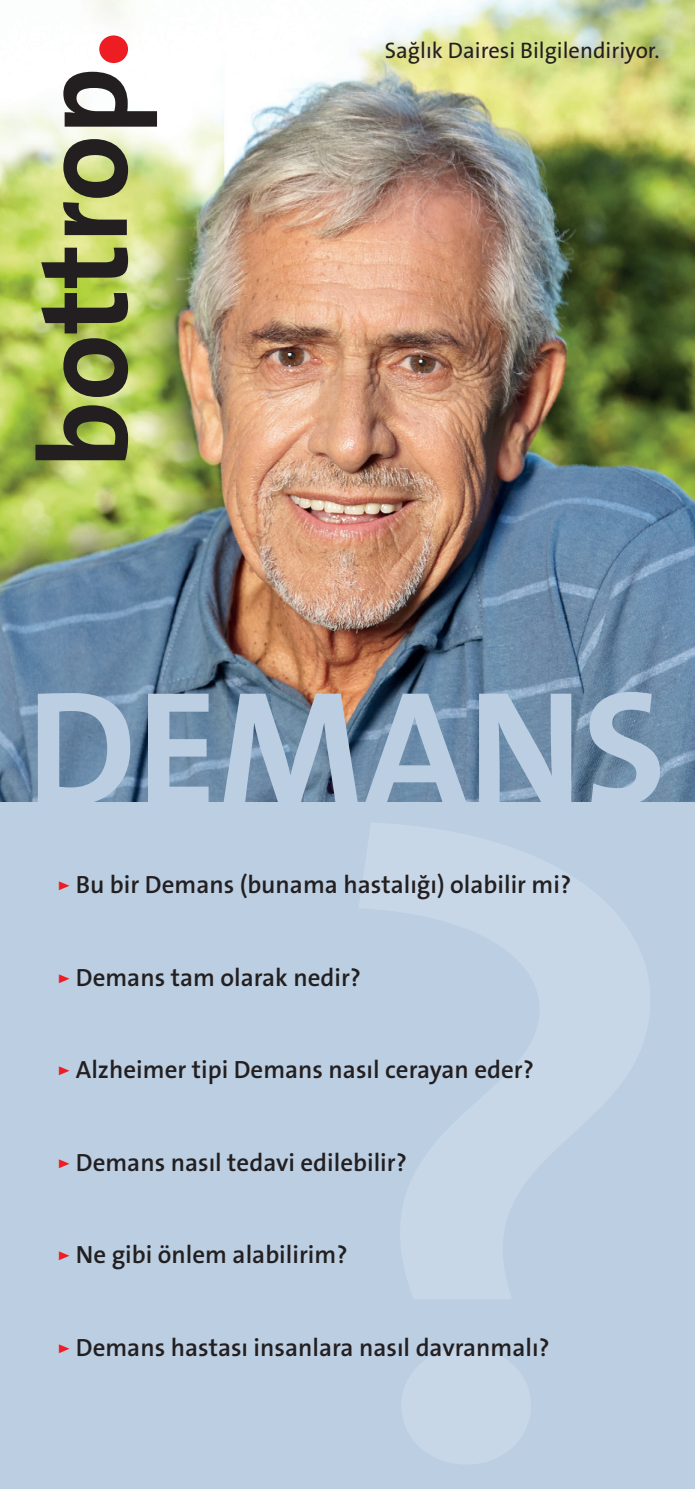
<style>
.page{position:relative;width:695px;height:1489px;background:#fff}
.page>*{position:absolute;margin:0;border:0;box-sizing:border-box;transform-origin:0 0}
.t1{font:700 165px "The Sans B Plus W7";color:#bbcee2}
.t2{font:600 25px "The Sans B Plus W6";color:#231f20}
.t3{font:22.5px "The Sans B Plus W5 Plain";color:#231f20}
.s1{font-family:"The Sans Expert";font-weight:400;color:#ee1d23}
</style>
<div class="page">
<div style="left:0;top:801px;width:694px;height:687px;background:#bbcee2"></div>
<svg style="left:359px;top:823px;width:291px;height:641px"></svg>
<img style="left:0;top:0;width:694px;height:801px">
<svg style="left:35px;top:405px;width:93px;height:55px;background:#626939"></svg>
<svg style="left:41px;top:248px;width:87px;height:149px;background:#768140"></svg>
<svg style="left:62px;top:139px;width:66px;height:96px;background:#767853"></svg>
<svg style="left:63px;top:72px;width:94px;height:55px"></svg>
<div style="left:99px;top:35px;width:29px;height:28px;background:#ee1d23;border-radius:50%"></div>
<p class="t3" style="left:385px;top:36px;width:276px">Sağlık Dairesi Bilgilendiriyor.</p>
<h1 class="t1" style="left:26px;top:643px;width:641px">DEMANS</h1>
<p class="t2" style="left:57px;top:868px;width:516px"><span class="s1">ÿ</span> Bu bir Demans (bunama hastalığı) olabilir mi?</p>
<p class="t2" style="left:57px;top:961px;width:306px"><span class="s1">ÿ</span> Demans tam olarak nedir?</p>
<p class="t2" style="left:57px;top:1053px;width:478px"><span class="s1">ÿ</span> Alzheimer tipi Demans nasıl cerayan eder?</p>
<p class="t2" style="left:57px;top:1146px;width:351px"><span class="s1">ÿ</span> Demans nasıl tedavi edilebilir?</p>
<p class="t2" style="left:57px;top:1238px;width:292px"><span class="s1">ÿ</span> Ne gibi önlem alabilirim?</p>
<p class="t2" style="left:57px;top:1331px;width:494px"><span class="s1">ÿ</span> Demans hastası insanlara nasıl davranmalı?</p>
</div>
